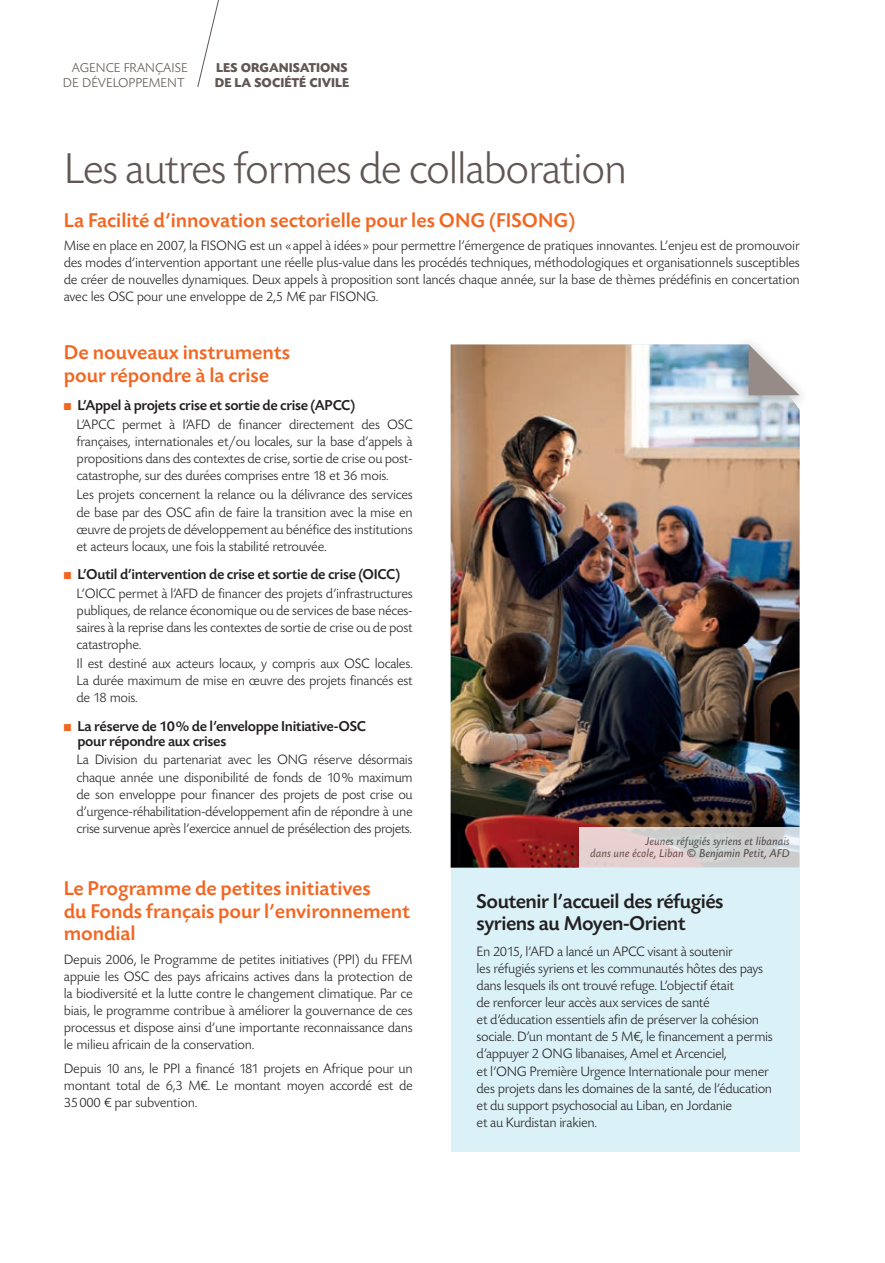
<style>
.page{position:relative;width:885px;height:1263px;background:#fff}
.page>*{position:absolute;margin:0;border:0;box-sizing:border-box;transform-origin:0 0}
._02_Titre_niveau_1{font:300 45px "Today SBOP";letter-spacing:-.025em;color:#605653}
._02_Inter_couleur__n{font:500 21px/22.5px "Today SBOP";letter-spacing:-.005em;color:#f36621}
._04_Titre_encadré{font:500 21px/22.5px "Today SBOP";letter-spacing:-.025em;color:#231f20}
.t1{font:500 15px/15px "Today SBOP";letter-spacing:-.02em;color:#231f20}
._02_Texte_retrait_ga{font:300 14.25px/17.1px "Today SBOP";letter-spacing:-.02em;color:#231f20;text-align:justify}
._02_Texte_courant{font:300 14.25px/17.1px "Today SBOP";letter-spacing:-.015em;color:#231f20;text-align:justify}
._04_Texte_encadré{font:300 14.25px/17.1px "Today SBOP";letter-spacing:-.025em;color:#231f20}
.t2{font:700 13.5px/15px "Today SBOP";color:#605653}
.t3{font:300 13.5px/15px "Today SBOP";color:#605653;text-align:right}
.t4{font:italic 12px/12px "Today SBOP";color:#605653;text-align:right}
.s1{color:#f36621}
</style>
<div class="page">
<svg style="left:197px;top:0;width:22px;height:87px"></svg>
<div style="left:451px;top:867px;width:348px;height:285px;background:#daf1f8"></div>
<img style="left:450px;top:344px;width:349px;height:524px">
<div style="left:732px;top:333px;width:78px;height:78px;background:#231f20;opacity:.3"></div>
<svg style="left:748px;top:344px;width:51px;height:51px"></svg>
<svg style="left:579px;top:827px;width:220px;height:41px;background:#d8d0d1"></svg>
<p class="t3" style="left:63px;top:61px;width:126px">AGENCE FRANÇAISE<br>DE DÉVELOPPEMENT</p>
<p class="t2" style="left:215px;top:60px;width:136px">LES ORGANISATIONS<br>DE LA SOCIÉTÉ CIVILE</p>
<p class="_02_Titre_niveau_1" style="left:64px;top:145px;width:565px">Les autres formes de collaboration</p>
<p class="_02_Inter_couleur__n" style="left:64px;top:209px;width:513px">La Facilité d’innovation sectorielle pour les ONG (FISONG)</p>
<p class="_02_Texte_courant" style="left:64px;top:237px;width:737px">Mise en place en 2007, la FISONG est un «appel à idées» pour permettre l’émergence de pratiques innovantes. L’enjeu est de promouvoir des modes d’intervention apportant une réelle plus-value dans les procédés techniques, méthodologiques et organisationnels susceptibles de créer de nouvelles dynamiques. Deux appels à proposition sont lancés chaque année, sur la base de thèmes prédéfinis en concertation avec les OSC pour une enveloppe de 2,5 M€ par FISONG.</p>
<p class="_02_Inter_couleur__n" style="left:64px;top:342px;width:228px">De nouveaux instruments pour répondre à la crise</p>
<p class="t1" style="left:64px;top:399px;width:293px"><span class="s1">■</span> L’Appel à projets crise et sortie de crise (APCC)</p>
<p class="_02_Texte_retrait_ga" style="left:77px;top:416px;width:337px">L’APCC permet à I’AFD de financer directement des OSC françaises, internationales et/ou locales, sur la base d’appels à propositions dans des contextes de crise, sortie de crise ou post&shy;catastrophe, sur des durées comprises entre 18 et 36 mois.</p>
<p class="_02_Texte_retrait_ga" style="left:77px;top:487px;width:337px">Les projets concernent la relance ou la délivrance des services de base par des OSC afin de faire la transition avec la mise en œuvre de projets de développement au bénéfice des institutions et acteurs locaux, une fois la stabilité retrouvée.</p>
<p class="t1" style="left:64px;top:567px;width:338px"><span class="s1">■</span> L’Outil d’intervention de crise et sortie de crise (OICC)</p>
<p class="_02_Texte_retrait_ga" style="left:77px;top:585px;width:337px">L’OICC permet à l’AFD de financer des projets d’infrastructures publiques, de relance économique ou de services de base néces&shy;saires à la reprise dans les contextes de sortie de crise ou de post catastrophe.</p>
<p class="_02_Texte_retrait_ga" style="left:77px;top:656px;width:337px">Il est destiné aux acteurs locaux, y compris aux OSC locales.<br>La durée maximum de mise en œuvre des projets financés est de 18 mois.</p>
<p class="t1" style="left:77px;top:719px;width:290px;text-indent:-14px"><span class="s1">■</span> La réserve de 10% de l’enveloppe Initiative-OSC pour répondre aux crises</p>
<p class="_02_Texte_retrait_ga" style="left:77px;top:752px;width:337px">La Division du partenariat avec les ONG réserve désormais chaque année une disponibilité de fonds de 10% maximum de son enveloppe pour financer des projets de post crise ou d’urgence-réhabilitation-développement afin de répondre à une crise survenue après l’exercice annuel de présélection des projets.</p>
<p class="_02_Inter_couleur__n" style="left:64px;top:878px;width:348px">Le Programme de petites initiatives<br>du Fonds français pour l’environnement mondial</p>
<p class="_02_Texte_courant" style="left:64px;top:951px;width:350px">Depuis 2006, le Programme de petites initiatives (PPI) du FFEM appuie les OSC des pays africains actives dans la protection de la biodiversité et la lutte contre le changement climatique. Par ce biais, le programme contribue à améliorer la gouvernance de ces processus et dispose ainsi d’une importante reconnaissance dans le milieu africain de la conservation.</p>
<p class="_02_Texte_courant" style="left:64px;top:1060px;width:350px">Depuis 10 ans, le PPI a financé 181 projets en Afrique pour un montant total de 6,3 M€. Le montant moyen accordé est de 35000 € par subvention.</p>
<p class="t4" style="left:590px;top:836px;width:201px">Jeunes réfugiés syriens et libanais<br>dans une école, Liban © Benjamin Petit, AFD</p>
<p class="_04_Titre_encadré" style="left:476px;top:890px;width:248px">Soutenir l’accueil des réfugiés syriens au Moyen-Orient</p>
<p class="_04_Texte_encadré" style="left:476px;top:943px;width:297px">En 2015, l’AFD a lancé un APCC visant à soutenir<br>les réfugiés syriens et les communautés hôtes des pays dans lesquels ils ont trouvé refuge. L’objectif était<br>de renforcer leur accès aux services de santé<br>et d’éducation essentiels afin de préserver la cohésion sociale. D’un montant de 5 M€, le financement a permis d’appuyer 2 ONG libanaises, Amel et Arcenciel,<br>et l’ONG Première Urgence Internationale pour mener des projets dans les domaines de la santé, de l’éducation et du support psychosocial au Liban, en Jordanie<br>et au Kurdistan irakien.</p>
</div>
